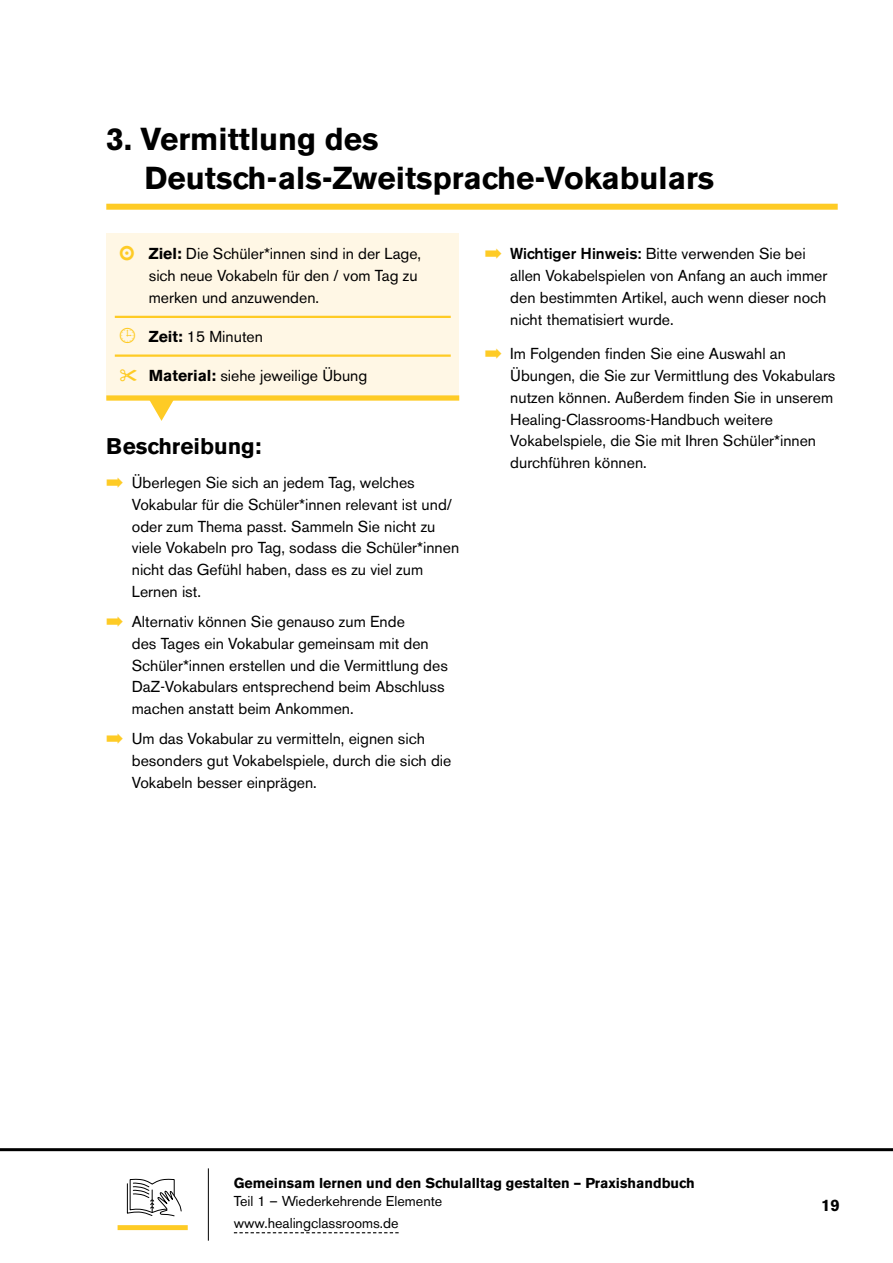
<style>
.page{position:relative;width:893px;height:1263px;background:#fff}
.page>*{position:absolute;margin:0;border:0;box-sizing:border-box;transform-origin:0 0}
.t1{font:700 31.5px/39px "Akzidenz Grotesk BE";color:#000}
.t2{font:700 22.5px "Akzidenz Grotesk BE";color:#000}
.t3{font:700 16.5px "Akzidenz Grotesk BE";color:#000}
.t4{font:15.75px/21.8px "Akzidenz Grotesk BE";color:#000}
.t5{font:700 14.25px "Akzidenz Grotesk BE";color:#000}
.t6{font:14.25px/22.2px "Akzidenz Grotesk BE";color:#000}
.s1{font-family:"Linobats";font-size:18px;color:#fecb25}
.s2{font-weight:700}
.s3{color:#fecb25}
.s4{font-weight:500}
</style>
<div class="page">
<div style="left:106px;top:233px;width:353px;height:166px;background:#fff7e5"></div>
<hr style="left:0;top:1148px;width:893px;height:3px;background:#000">
<hr style="left:208px;top:1168px;width:1px;height:73px;background:#000">
<svg style="left:234px;top:1232px;width:165px;height:1px"></svg>
<div style="left:118px;top:1225px;width:70px;height:5px;background:#fecb25"></div>
<svg style="left:126px;top:1178px;width:56px;height:48px"></svg>
<div style="left:106px;top:204px;width:732px;height:6px;background:#fecb25"></div>
<hr style="left:115px;top:316px;width:336px;height:2px;background:#fecb25">
<hr style="left:115px;top:354px;width:336px;height:3px;background:#fecb25">
<div style="left:106px;top:395px;width:353px;height:6px;background:#fecb25"></div>
<svg style="left:149px;top:400px;width:25px;height:21px"></svg>
<h1 class="t1" style="left:145px;top:120px;width:571px;text-indent:-38px">3. Vermittlung des<br>Deutsch-als-Zweitsprache-Vokabulars</h1>
<p class="t4" style="left:149px;top:243px;width:274px;text-indent:-30px"><span class="s1">∞</span> <span class="s2">Ziel:</span> Die Schüler*innen sind in der Lage, sich neue Vokabeln für den / vom Tag zu merken und anzuwenden.</p>
<p class="t4" style="left:149px;top:325px;width:116px"><span class="s2">Zeit:</span> 15 Minuten</p>
<p class="t4" style="left:119px;top:364px;width:250px"><span class="s3">✀</span> <span class="s2">Material:</span> siehe jeweilige Übung</p>
<h2 class="t2" style="left:106px;top:433px;width:157px">Beschreibung:</h2>
<p class="t4" style="left:132px;top:472px;width:329px;text-indent:-26px"><span class="s3">➡</span> Überlegen Sie sich an jedem Tag, welches Vokabular für die Schüler*innen relevant ist und/ oder zum Thema passt. Sammeln Sie nicht zu viele Vokabeln pro Tag, sodass die Schüler*innen nicht das Gefühl haben, dass es zu viel zum Lernen ist.</p>
<p class="t4" style="left:132px;top:611px;width:318px;text-indent:-26px"><span class="s3">➡</span> Alternativ können Sie genauso zum Ende<br>des Tages ein Vokabular gemeinsam mit den Schüler*innen erstellen und die Vermittlung des DaZ-Vokabulars entsprechend beim Abschluss machen anstatt beim Ankommen.</p>
<p class="t4" style="left:132px;top:728px;width:321px;text-indent:-26px"><span class="s3">➡</span> Um das Vokabular zu vermitteln, eignen sich besonders gut Vokabelspiele, durch die sich die<br>Vokabeln besser einprägen.</p>
<p class="t4" style="left:510px;top:243px;width:318px;text-indent:-26px"><span class="s3">➡</span> <span class="s4">Wichtiger Hinweis:</span> Bitte verwenden Sie bei allen Vokabelspielen von Anfang an auch immer den bestimmten Artikel, auch wenn dieser noch nicht thematisiert wurde.</p>
<p class="t4" style="left:510px;top:343px;width:327px;text-indent:-26px"><span class="s3">➡</span> Im Folgenden finden Sie eine Auswahl an Übungen, die Sie zur Vermittlung des Vokabulars nutzen können. Außerdem finden Sie in unserem Healing-Classrooms-Handbuch weitere Vokabelspiele, die Sie mit Ihren Schüler*innen durchführen können.</p>
<p class="t5" style="left:234px;top:1175px;width:462px">Gemeinsam lernen und den Schulalltag gestalten – Praxishandbuch</p>
<p class="t6" style="left:234px;top:1190px;width:210px">Teil 1 – Wiederkehrende Elemente www.healingclassrooms.de</p>
<p class="t3" style="left:821px;top:1195px;width:20px">19</p>
</div>
